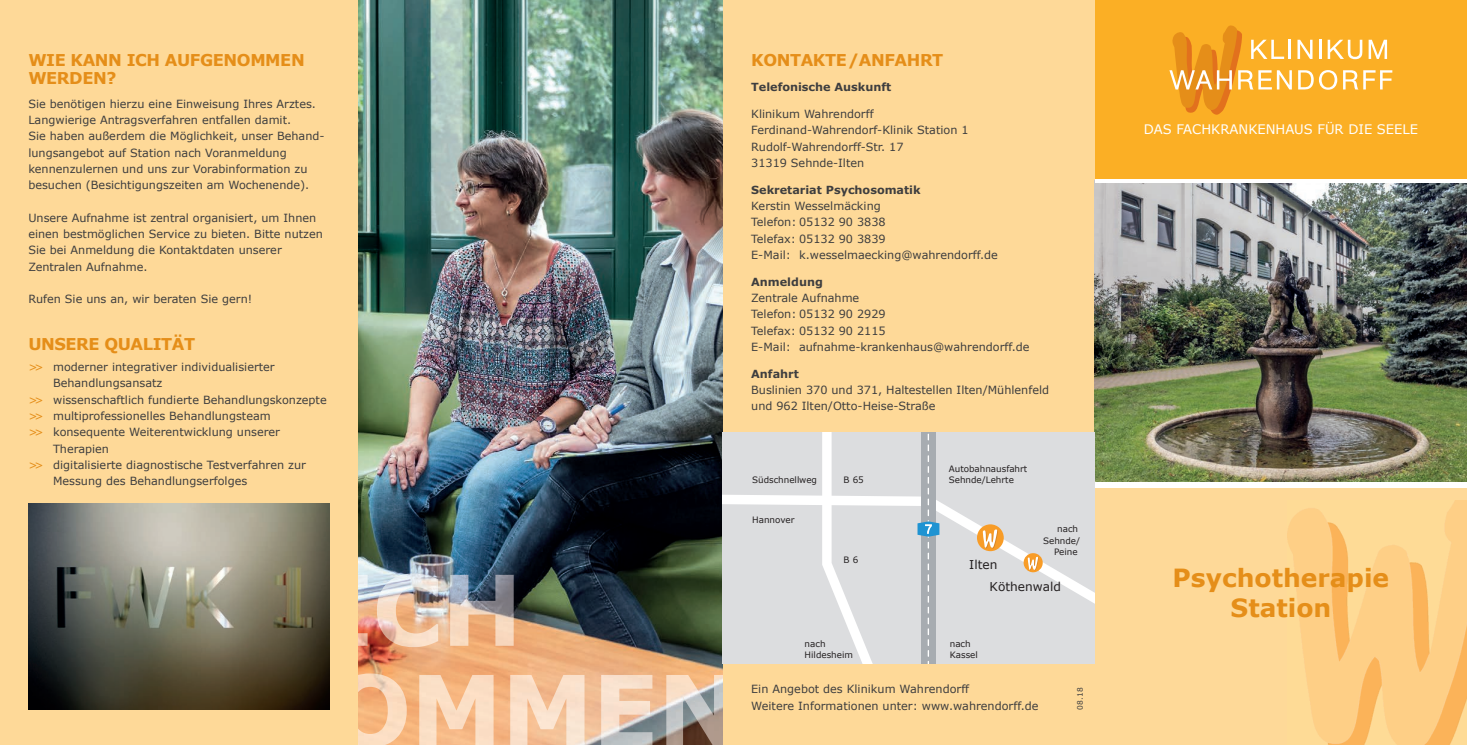
<style>
.page{position:relative;width:1467px;height:745px;background:#fff}
.page>*{position:absolute;margin:0;border:0;box-sizing:border-box;transform-origin:0 0}
.t1{font:700 25px/30px "Verdana";color:#e58e19;text-align:center}
.t2{font:700 16.25px/18.8px "Verdana";letter-spacing:-.025em;color:#e58e19}
.t3{font:13.12px "Verdana";color:#fff}
.t4{font:12.12px/22px "Verdana";color:#231f20}
.t5{font:11.25px/16.2px "Verdana";color:#3e3e3f}
.t6{font:700 11.25px "Verdana";color:#3e3e3f}
.t7{font:8.75px/11.4px "Verdana";color:#231f20}
.t8{font:7.5px "Verdana";color:#3e3e3f}
.s1{color:#e58e19}
</style>
<div class="page">
<img style="left:358px;top:0;width:365px;height:673px">
<img style="left:358px;top:573px;width:156px;height:73px">
<img style="left:358px;top:673px;width:365px;height:71px">
<div style="left:723px;top:0;width:744px;height:744px;background:#fed998"></div>
<img style="left:1095px;top:182px;width:372px;height:300px">
<div style="left:1095px;top:482px;width:372px;height:5px;background:#fff"></div>
<img style="left:1288px;top:500px;width:179px;height:244px">
<div style="left:1095px;top:177px;width:372px;height:5px;background:#fff"></div>
<div style="left:723px;top:432px;width:372px;height:231px;background:#dcdddf"></div>
<svg style="left:723px;top:495px;width:372px;height:109px"></svg>
<svg style="left:822px;top:432px;width:69px;height:231px"></svg>
<div style="left:977px;top:524px;width:27px;height:27px;background:#f89c27;border-radius:50%"></div>
<svg style="left:983px;top:529px;width:15px;height:19px"></svg>
<svg style="left:1024px;top:552px;width:19px;height:20px"></svg>
<svg style="left:1028px;top:556px;width:11px;height:14px"></svg>
<svg style="left:917px;top:432px;width:22px;height:231px"></svg>
<div style="left:1095px;top:0;width:372px;height:179px;background:#fbaf25"></div>
<svg style="left:1169px;top:25px;width:223px;height:90px"></svg>
<div style="left:0;top:0;width:358px;height:744px;background:#fed998"></div>
<img style="left:28px;top:503px;width:302px;height:206px">
<h2 class="t2" style="left:28px;top:50px;width:278px">WIE KANN ICH AUFGENOMMEN<br>WERDEN?</h2>
<p class="t5" style="left:28px;top:95px;width:298px">Sie benötigen hierzu eine Einweisung Ihres Arztes.<br>Langwierige Antragsverfahren entfallen damit.<br>Sie haben außerdem die Möglichkeit, unser Behand&shy;lungsangebot auf Station nach Voranmeldung kennenzulernen und uns zur Vorabinformation zu besuchen (Besichtigungszeiten am Wochenende).</p>
<p class="t5" style="left:28px;top:209px;width:296px">Unsere Aufnahme ist zentral organisiert, um Ihnen einen bestmöglichen Service zu bieten. Bitte nutzen Sie bei Anmeldung die Kontaktdaten unserer Zentralen Aufnahme.</p>
<p class="t5" style="left:28px;top:290px;width:225px">Rufen Sie uns an, wir beraten Sie gern!</p>
<h2 class="t2" style="left:28px;top:334px;width:168px">UNSERE QUALITÄT</h2>
<p class="t5" style="left:28px;top:358px;width:248px"><span class="s1">&gt;&gt;</span> moderner integrativer individualisierter</p>
<p class="t5" style="left:53px;top:374px;width:111px">Behandlungsansatz</p>
<p class="t5" style="left:28px;top:391px;width:300px"><span class="s1">&gt;&gt;</span> wissenschaftlich fundierte Behandlungskonzepte</p>
<p class="t5" style="left:28px;top:407px;width:244px"><span class="s1">&gt;&gt;</span> multiprofessionelles Behandlungsteam</p>
<p class="t5" style="left:28px;top:423px;width:253px"><span class="s1">&gt;&gt;</span> konsequente Weiterentwicklung unserer</p>
<p class="t5" style="left:53px;top:439px;width:58px">Therapien</p>
<p class="t5" style="left:28px;top:456px;width:279px"><span class="s1">&gt;&gt;</span> digitalisierte diagnostische Testverfahren zur</p>
<p class="t5" style="left:53px;top:472px;width:196px">Messung des Behandlungserfolges</p>
<h2 class="t2" style="left:751px;top:50px;width:194px">KONTAKTE/ANFAHRT</h2>
<p class="t6" style="left:751px;top:83px;width:142px">Telefonische Auskunft</p>
<p class="t5" style="left:751px;top:105px;width:219px">Klinikum Wahrendorff<br>Ferdinand-Wahrendorf-Klinik Station 1<br>Rudolf-Wahrendorff-Str. 17<br>31319 Sehnde-Ilten</p>
<p class="t6" style="left:751px;top:185px;width:171px">Sekretariat Psychosomatik</p>
<p class="t5" style="left:751px;top:197px;width:248px">Kerstin Wesselmäcking<br>Telefon: 05132 90 3838<br>Telefax: 05132 90 3839<br>E-Mail: k.wesselmaecking@wahrendorff.de</p>
<p class="t6" style="left:751px;top:277px;width:73px">Anmeldung</p>
<p class="t5" style="left:751px;top:289px;width:280px">Zentrale Aufnahme<br>Telefon: 05132 90 2929<br>Telefax: 05132 90 2115<br>E-Mail: aufnahme-krankenhaus@wahrendorff.de</p>
<p class="t6" style="left:751px;top:369px;width:49px">Anfahrt</p>
<p class="t5" style="left:751px;top:381px;width:299px">Buslinien 370 und 371, Haltestellen Ilten/Mühlenfeld und 962 Ilten/Otto-Heise-Straße</p>
<p class="t7" style="left:752px;top:474px;width:66px">Südschnellweg</p>
<p class="t7" style="left:752px;top:513px;width:44px">Hannover</p>
<p class="t7" style="left:949px;top:462px;width:80px">Autobahnausfahrt</p>
<p class="t7" style="left:844px;top:474px;width:22px">B 65</p>
<p class="t7" style="left:949px;top:474px;width:67px">Sehnde/Lehrte</p>
<p class="t7" style="left:844px;top:553px;width:16px">B 6</p>
<p class="t7" style="left:1043px;top:523px;width:38px;text-align:right">nach<br>Sehnde/<br>Peine</p>
<p class="t4" style="left:990px;top:552px;width:73px;text-indent:-20px">Ilten<br>Köthenwald</p>
<p class="t7" style="left:805px;top:637px;width:50px">nach<br>Hildesheim</p>
<p class="t7" style="left:950px;top:637px;width:30px">nach<br>Kassel</p>
<p class="t5" style="left:751px;top:680px;width:289px">Ein Angebot des Klinikum Wahrendorff<br>Weitere Informationen unter: www.wahrendorff.de</p>
<p class="t8" style="left:1075px;top:709px;width:23px;rotate:-90deg">08.18</p>
<p class="t3" style="left:1144px;top:121px;width:276px">DAS FACHKRANKENHAUS FÜR DIE SEELE</p>
<h1 class="t1" style="left:1173px;top:561px;width:218px">Psychotherapie<br>Station</h1>
</div>
